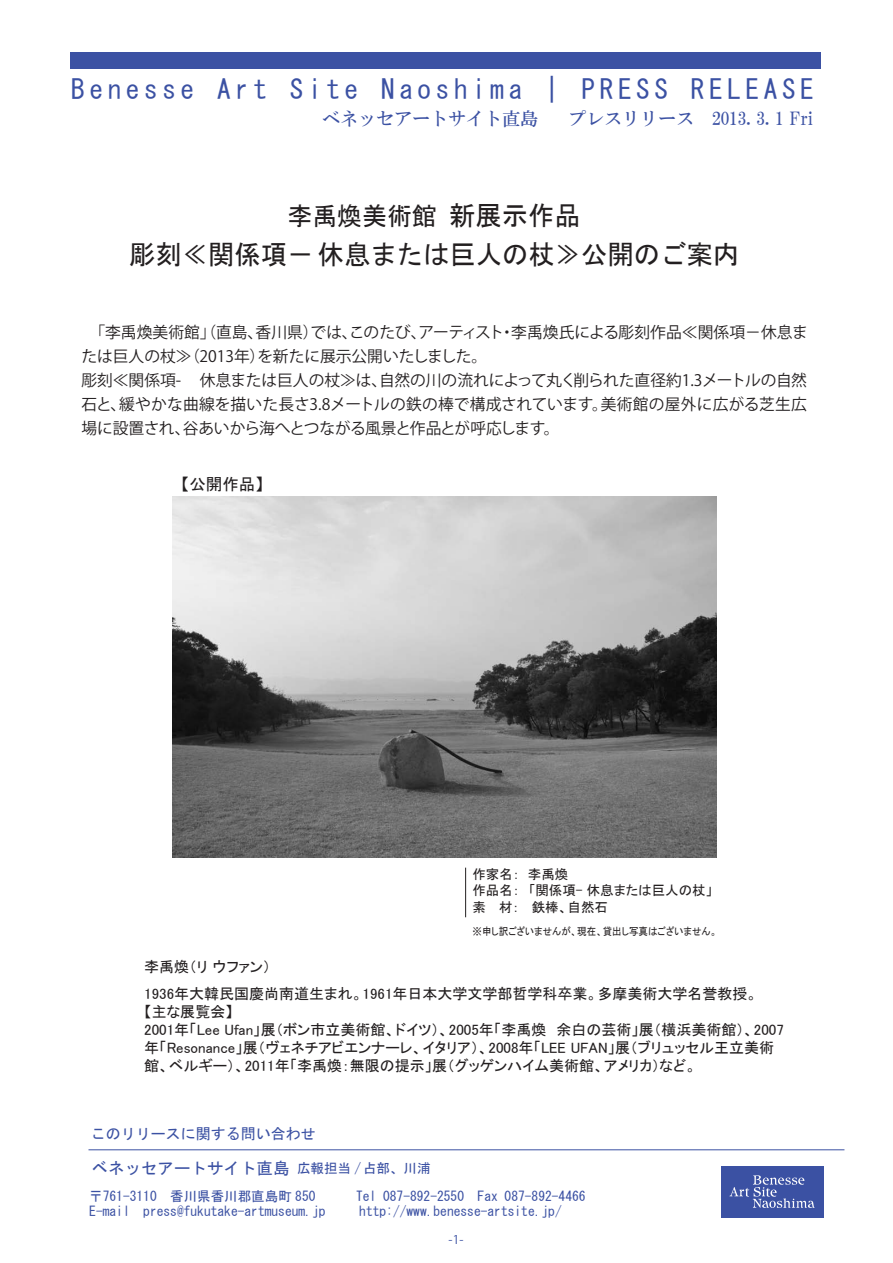
<style>
.page{position:relative;width:893px;height:1263px;background:#fff}
.page>*{position:absolute;margin:0;border:0;box-sizing:border-box;transform-origin:0 0}
.t1{font:27px "Ro H Mincho Pro Lt 90 ms RKSJ H";letter-spacing:.175em;color:#3b51a3}
.t2{font:27px "Koz Go Pro Medium Acro 90 ms RKSJ H";color:#231f20}
.t3{font:25.5px "Koz Go Pro Medium Acro 90 ms RKSJ H";color:#231f20}
.t4{font:18px "HGS Mincho B";color:#3b51a3}
.t5{font:16.5px "Ro Gothic Pro Bd 90 ms RKSJ H";color:#3b51a3}
.t6{font:16.5px "MS Gothic";color:#231f20}
.t7{font:15.75px/24px "Koz Go Pro";color:#231f20}
.t8{font:15px/18px "MS P Gothic";color:#231f20}
.t9{font:15px "Ro Gothic Pro Md 90 ms RKSJ H";color:#3b51a3}
.t10{font:13.5px "Ro Gothic Pro Md 90 ms RKSJ H";color:#3b51a3}
.t11{font:13.5px/16.2px "MS P Gothic";color:#231f20}
.t12{font:12px "Koz Go Pro";color:#3b51a3}
.t13{font:10.5px "MS P Gothic";color:#231f20;scale:.91 1}
.s1{font-size:27px}
.s2{font-family:"Ro Gothic Pro Md 90 ms RKSJ H";font-size:13.5px}
</style>
<div class="page">
<div style="left:70px;top:53px;width:751px;height:16px;background:#3b51a3"></div>
<div style="left:722px;top:1167px;width:102px;height:51px;background:#3b51a3"></div>
<svg style="left:729px;top:1175px;width:86px;height:33px"></svg>
<hr style="left:465px;top:868px;width:1px;height:49px;background:#231f20">
<img style="left:172px;top:497px;width:544px;height:360px">
<p class="t1" style="left:71px;top:76px;width:744px">Benesse Art Site Naoshima | PRESS RELEASE</p>
<p class="t4" style="left:322px;top:109px;width:217px">ベネッセアートサイト直島</p>
<p class="t4" style="left:568px;top:109px;width:246px">プレスリリース 2013. 3. 1 Fri</p>
<p class="t3" style="left:287px;top:203px;width:295px">李禹煥美術館 <span class="s1">新展示作品</span></p>
<p class="t2" style="left:129px;top:241px;width:612px">彫刻≪関係項－休息または巨人の杖≫公開のご案内</p>
<p class="t7" style="left:81px;top:321px;width:728px">　「李禹煥美術館」（直島、香川県）では、このたび、アーティスト・李禹煥氏による彫刻作品≪関係項－休息または巨人の杖≫（2013年）を新たに展示公開いたしました。<br>彫刻≪関係項- 休息または巨人の杖≫は、自然の川の流れによって丸く削られた直径約1.3メートルの自然石と、緩やかな曲線を描いた長さ3.8メートルの鉄の棒で構成されています。美術館の屋外に広がる芝生広場に設置され、谷あいから海へとつながる風景と作品とが呼応します。</p>
<p class="t6" style="left:173px;top:476px;width:100px">【公開作品】</p>
<p class="t11" style="left:472px;top:866px;width:242px">作家名： 李禹煥<br>作品名：　「関係項- 休息または巨人の杖」素　 材： 鉄棒、自然石</p>
<p class="t13" style="left:472px;top:926px;width:270px">※申し訳ございませんが、現在、貸出し写真はございません。</p>
<p class="t8" style="left:144px;top:953px;width:615px;line-height:27px">李禹煥（リ ウファン）<br>1936年大韓民国慶尚南道生まれ。1961年日本大学文学部哲学科卒業。多摩美術大学名誉教授。</p>
<p class="t8" style="left:144px;top:1003px;width:641px">【主な展覧会】<br>2001年「Lee Ufan」展（ボン市立美術館、ドイツ）、2005年「李禹煥　余白の芸術」展（横浜美術館）、2007年「Resonance」展（ヴェネチアビエンナーレ、イタリア）、2008年「LEE UFAN」展（ブリュッセル王立美術館、ベルギー）、2011年「李禹煥：無限の提示」展（グッゲンハイム美術館、アメリカ）など。</p>
<p class="t9" style="left:91px;top:1126px;width:226px">このリリースに関する問い合わせ</p>
<p class="t5" style="left:92px;top:1160px;width:341px">ベネッセアートサイト直島<span class="s2">広報担当 /占部、川浦</span></p>
<p class="t10" style="left:89px;top:1189px;width:228px">〒761-3110　香川県香川郡直島町 850</p>
<p class="t10" style="left:343px;top:1189px;width:258px">　Tel 087-892-2550　Fax 087-892-4466　</p>
<p class="t10" style="left:89px;top:1204px;width:251px">E-mail press@fukutake-artmuseum.jp　</p>
<p class="t10" style="left:359px;top:1204px;width:204px">http://www.benesse-artsite.jp/</p>
<p class="t12" style="left:449px;top:1232px;width:16px">-1-</p>
</div>
